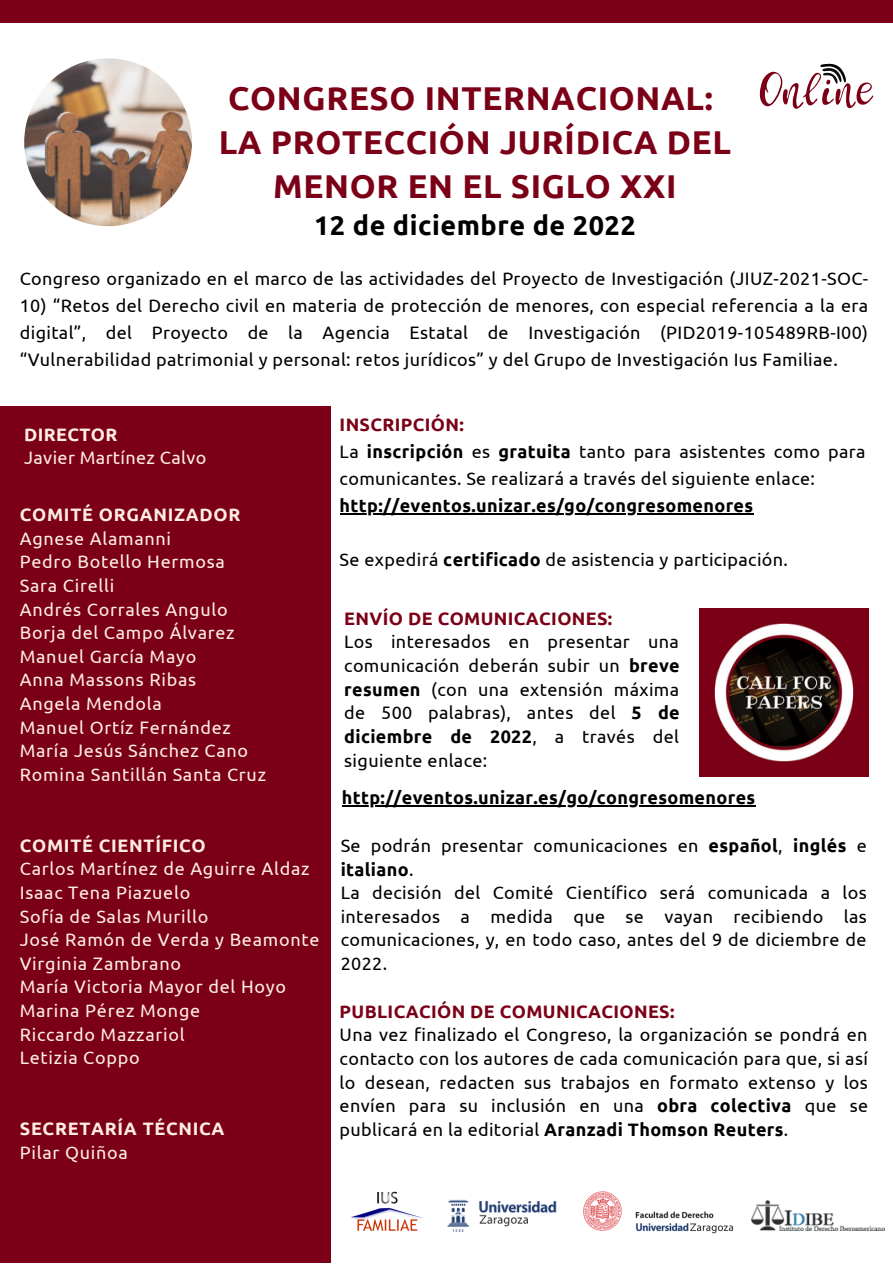
<style>
.page{position:relative;width:893px;height:1264px;background:#fff}
.page>*{position:absolute;margin:0;border:0;box-sizing:border-box;transform-origin:0 0}
.t1{font:700 33px/43.8px "Ubuntu";letter-spacing:.02em;color:#7b0017;text-align:center}
.t2{font:700 27px "Ubuntu";letter-spacing:.02em;color:#000}
.t3{font:18px/23.5px "Ubuntu";letter-spacing:.02em;color:#000;text-align:justify}
.t4{font:18px/23.5px "Ubuntu";letter-spacing:.04em;color:#ffede2}
.t5{font:700 18px "Ubuntu";letter-spacing:.02em;color:#000}
.t6{font:700 18px "Ubuntu";letter-spacing:.02em;color:#7b0017}
.t7{font:700 18px "Ubuntu";letter-spacing:.04em;color:#ffede2}
.t8{font:18px "Ubuntu";letter-spacing:.02em;color:#ffede2}
.t9{font:700 18px "Ubuntu";letter-spacing:.02em;color:#ffede2}
.s1{font-weight:700;color:#7b0017}
.s2{font-weight:700}
</style>
<div class="page">
<div style="left:0;top:406px;width:330px;height:856px;background:#7b0017"></div>
<div style="left:0;top:0;width:892px;height:22px;background:#7b0017"></div>
<img style="left:24px;top:58px;width:168px;height:168px;border-radius:50%">
<hr style="left:339px;top:513px;width:414px;height:1px;background:#000">
<svg style="left:759px;top:63px;width:114px;height:46px"></svg>
<img style="left:699px;top:608px;width:169px;height:169px">
<hr style="left:341px;top:805px;width:414px;height:1px;background:#000">
<img style="left:583px;top:1191px;width:151px;height:43px">
<img style="left:447px;top:1199px;width:110px;height:33px">
<img style="left:751px;top:1200px;width:133px;height:30px">
<img style="left:350px;top:1191px;width:74px;height:40px">
<h1 class="t1" style="left:219px;top:76px;width:513px">CONGRESO INTERNACIONAL:<br>LA PROTECCIÓN JURÍDICA DEL<br>MENOR EN EL SIGLO XXI</h1>
<h2 class="t2" style="left:314px;top:210px;width:323px">12 de diciembre de 2022</h2>
<p class="t3" style="left:20px;top:267px;width:849px">Congreso organizado en el marco de las actividades del Proyecto de Investigación (JIUZ-2021-SOC-</p>
<p class="t3" style="left:20px;top:292px;width:849px;line-height:27px">10) “Retos del Derecho civil en materia de protección de menores, con especial referencia a la era digital”, del Proyecto de la Agencia Estatal de Investigación (PID2019-105489RB-I00) “Vulnerabilidad patrimonial y personal: retos jurídicos” y del Grupo de Investigación Ius Familiae.</p>
<p class="t9" style="left:24px;top:424px;width:95px">DIRECTOR</p>
<p class="t8" style="left:24px;top:447px;width:184px">Javier Martínez Calvo</p>
<p class="t7" style="left:20px;top:504px;width:222px">COMITÉ ORGANIZADOR</p>
<p class="t4" style="left:20px;top:526px;width:248px">Agnese Alamanni<br>Pedro Botello Hermosa<br>Sara Cirelli<br>Andrés Corrales Angulo<br>Borja del Campo Álvarez<br>Manuel García Mayo<br>Anna Massons Ribas<br>Angela Mendola<br>Manuel Ortíz Fernández<br>María Jesús Sánchez Cano<br>Romina Santillán Santa Cruz</p>
<p class="t7" style="left:20px;top:835px;width:187px">COMITÉ CIENTÍFICO</p>
<p class="t4" style="left:20px;top:856px;width:301px">Carlos Martínez de Aguirre Aldaz<br>Isaac Tena Piazuelo<br>Sofía de Salas Murillo<br>José Ramón de Verda y Beamonte<br>Virginia Zambrano<br>María Victoria Mayor del Hoyo<br>Marina Pérez Monge<br>Riccardo Mazzariol<br>Letizia Coppo</p>
<p class="t7" style="left:20px;top:1118px;width:206px">SECRETARÍA TÉCNICA</p>
<p class="t4" style="left:20px;top:1140px;width:109px">Pilar Quiñoa</p>
<p class="t3" style="left:339px;top:410px;width:527px;line-height:27px;text-align:left"><span class="s1">INSCRIPCIÓN:<br></span>La <span class="s2">inscripción</span> es <span class="s2">gratuita</span> tanto para asistentes como para comunicantes. Se realizará a través del siguiente enlace:</p>
<p class="t5" style="left:339px;top:495px;width:415px">http://eventos.unizar.es/go/congresomenores</p>
<p class="t3" style="left:339px;top:547px;width:450px">Se expedirá <span class="s2">certificado</span> de asistencia y participación.</p>
<p class="t6" style="left:344px;top:608px;width:269px">ENVÍO DE COMUNICACIONES:</p>
<p class="t3" style="left:344px;top:630px;width:337px">Los interesados en presentar una comunicación deberán subir un <span class="s2">breve resumen</span> (con una extensión máxima de 500 palabras), antes del <span class="s2">5 de diciembre de 2022</span>, a través del siguiente enlace:</p>
<p class="t5" style="left:341px;top:787px;width:415px">http://eventos.unizar.es/go/congresomenores</p>
<p class="t3" style="left:340px;top:833px;width:527px;text-align:left">Se podrán presentar comunicaciones en <span class="s2">español</span>, <span class="s2">inglés</span> e <span class="s2">italiano</span>.<br>La decisión del Comité Científico será comunicada a los interesados a medida que se vayan recibiendo las comunicaciones, y, en todo caso, antes del 9 de diciembre de 2022.</p>
<p class="t6" style="left:339px;top:1000px;width:336px">PUBLICACIÓN DE COMUNICACIONES:</p>
<p class="t3" style="left:339px;top:1022px;width:530px">Una vez finalizado el Congreso, la organización se pondrá en contacto con los autores de cada comunicación para que, si así lo desean, redacten sus trabajos en formato extenso y los envíen para su inclusión en una <span class="s2">obra colectiva</span> que se publicará en la editorial <span class="s2">Aranzadi Thomson Reuters</span>.</p>
</div>
